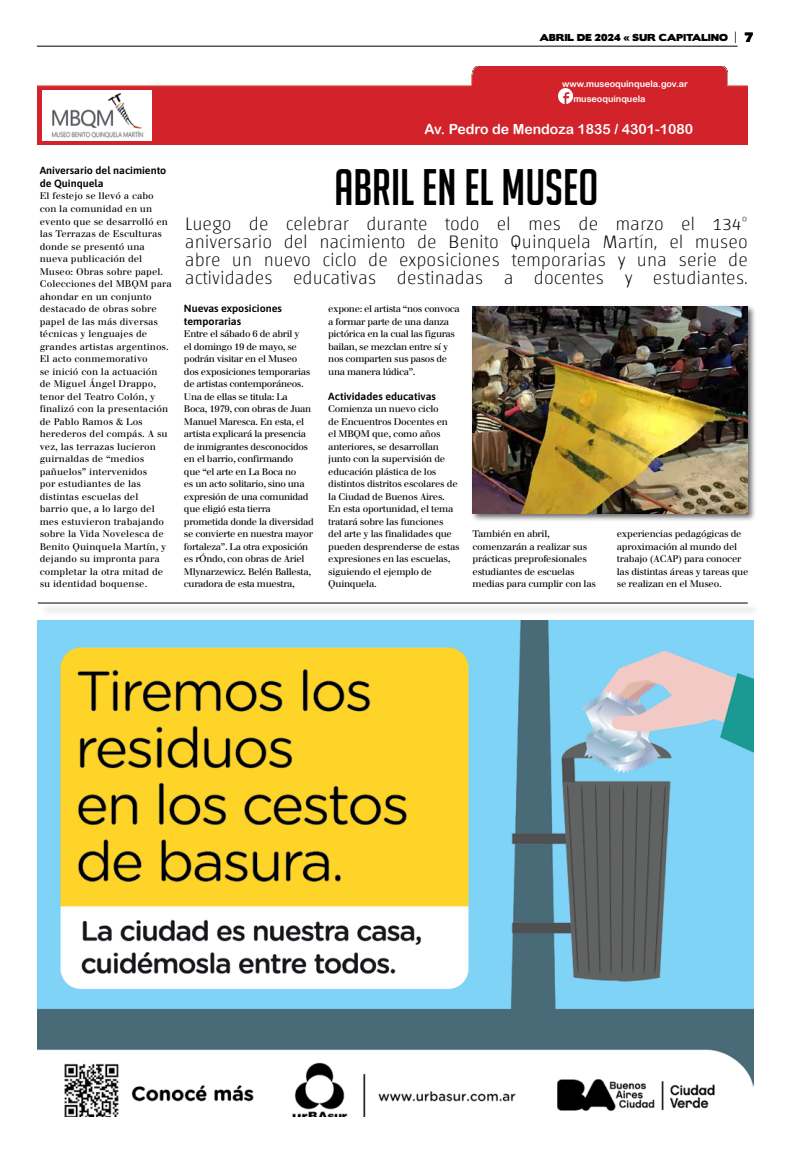
<style>
.page{position:relative;width:796px;height:1163px;background:#fff}
.page>*{position:absolute;margin:0;border:0;box-sizing:border-box;transform-origin:0 0}
.t1{font:50px "Big Noodle Titling";color:#000}
.t2{font:100 18px/18px "Chaco";color:#000;text-align:justify;scale:1.07 1}
.t3{font:14px "Arial Rounded MT Bold";color:#fff}
.t4{font:600 10.4px/12.5px "Asap";color:#000}
.t5{font:9.4px/12.5px "Justus";letter-spacing:-.03em;color:#000}
.t6{font:9.4px/12.5px "Justus";letter-spacing:.005em;color:#000}
.t7{font:9px/15px "Arial Rounded MT Bold";color:#fff}
.t8{font:9px "Boris Black Bloxx";letter-spacing:.025em;color:#000}
.s1{font-family:"Serif";font-weight:900;font-size:12px}
.s2{font-size:12px}
</style>
<div class="page">
<hr style="left:37px;top:46px;width:700px;height:1px;background:#000">
<div style="left:40px;top:604px;width:719px;height:11px;background:#f5f5f5"></div>
<hr style="left:38px;top:602px;width:709px;height:1px;background:#000">
<img style="left:38px;top:67px;width:709px;height:78px">
<img style="left:558px;top:89px;width:14px;height:14px">
<img style="left:43px;top:90px;width:109px;height:50px">
<div style="left:470px;top:304px;width:285px;height:217px;background:#000;opacity:.6"></div>
<img style="left:472px;top:306px;width:275px;height:207px">
<img style="left:37px;top:620px;width:716px;height:495px">
<p class="t8" style="left:539px;top:31px;width:215px">ABRIL DE 2024 « SUR CAPITALINO <span class="s1">|</span> <span class="s2">7</span></p>
<p class="t7" style="left:573px;top:77px;width:116px;text-indent:-11px">www.museoquinquela.gov.ar museoquinquela</p>
<h3 class="t3" style="left:424px;top:121px;width:270px">Av. Pedro de Mendoza 1835 / 4301-1080</h3>
<p class="t4" style="left:40px;top:164px;width:128px">Aniversario del nacimiento de Quinquela</p>
<p class="t6" style="left:40px;top:190px;width:134px">El festejo se llevó a cabo con la comunidad en un evento que se desarrolló en las Terrazas de Esculturas donde se presentó una nueva publicación del<br>Museo: Obras sobre papel.<br>Colecciones del MBQM para ahondar en un conjunto destacado de obras sobre papel de las más diversas técnicas y lenguajes de grandes artistas argentinos.<br>El acto conmemorativo<br>se inició con la actuación<br>de Miguel Ángel Drappo, tenor del Teatro Colón, y finalizó con la presentación de Pablo Ramos &amp; Los herederos del compás. A su vez, las terrazas lucieron guirnaldas de “medios pañuelos” intervenidos<br>por estudiantes de las distintas escuelas del<br>barrio que, a lo largo del mes estuvieron trabajando sobre la Vida Novelesca de<br>Benito Quinquela Martín, y dejando su impronta para completar la otra mitad de su identidad boquense.</p>
<h1 class="t1" style="left:334px;top:160px;width:265px">ABRIL EN EL MUSEO</h1>
<p class="t2" style="left:185px;top:216px;width:527px">Luego de celebrar durante todo el mes de marzo el 134° aniversario del nacimiento de Benito Quinquela Martín, el museo abre un nuevo ciclo de exposiciones temporarias y una serie de actividades educativas destinadas a docentes y estudiantes.</p>
<p class="t4" style="left:184px;top:301px;width:99px">Nuevas exposiciones temporarias</p>
<p class="t5" style="left:184px;top:327px;width:131px">Entre el sábado 6 de abril y<br>el domingo 19 de mayo, se podrán visitar en el Museo dos exposiciones temporarias de artistas contemporáneos.<br>Una de ellas se titula: La<br>Boca, 1979, con obras de Juan<br>Manuel Maresca. En esta, el artista explicará la presencia de inmigrantes desconocidos en el barrio, confirmando<br>que “el arte en La Boca no<br>es un acto solitario, sino una expresión de una comunidad que eligió esta tierra prometida donde la diversidad se convierte en nuestra mayor fortaleza”. La otra exposición es rÓndo, con obras de Ariel<br>Mlynarzewicz. Belén Ballesta, curadora de esta muestra,</p>
<p class="t5" style="left:328px;top:302px;width:133px">expone: el artista “nos convoca a formar parte de una danza pictórica en la cual las figuras bailan, se mezclan entre sí y nos comparten sus pasos de una manera lúdica”.</p>
<p class="t4" style="left:328px;top:389px;width:109px">Actividades educativas</p>
<p class="t5" style="left:328px;top:402px;width:133px">Comienza un nuevo ciclo<br>de Encuentros Docentes en<br>el MBQM que, como años anteriores, se desarrollan junto con la supervisión de educación plástica de los distintos distritos escolares de la Ciudad de Buenos Aires.<br>En esta oportunidad, el tema tratará sobre las funciones<br>del arte y las finalidades que pueden desprenderse de estas expresiones en las escuelas, siguiendo el ejemplo de<br>Quinquela.</p>
<p class="t5" style="left:472px;top:527px;width:125px">También en abril, comenzarán a realizar sus prácticas preprofesionales estudiantes de escuelas medias para cumplir con las</p>
<p class="t5" style="left:616px;top:527px;width:133px">experiencias pedagógicas de aproximación al mundo del trabajo (ACAP) para conocer las distintas áreas y tareas que se realizan en el Museo.</p>
</div>
